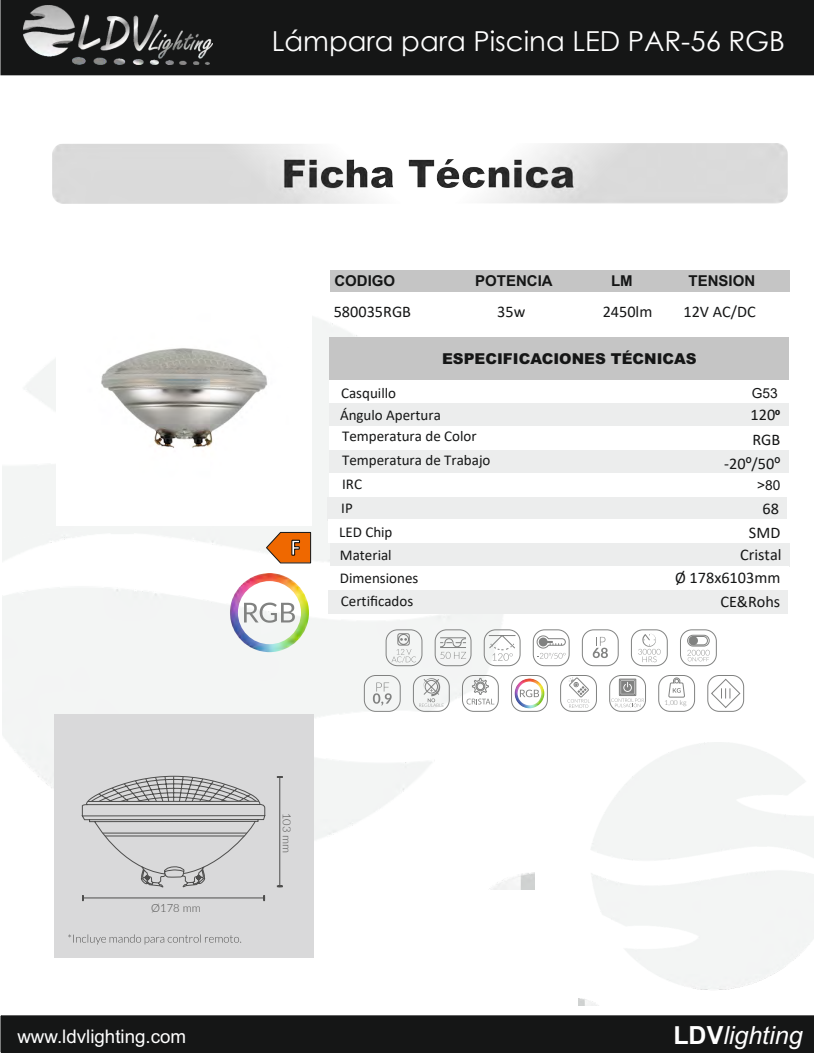
<style>
.page{position:relative;width:814px;height:1053px;background:#fff}
.page>*{position:absolute;margin:0;border:0;box-sizing:border-box;transform-origin:0 0}
.t1{font:27.5px "Century Gothic";color:#fff}
.t2{font:italic 25px "Arial";color:#fff}
.t3{font:700 23.5px "Calibri";color:#fff;scale:.92 1}
.t4{font:18.75px "Arial";color:#fff}
.t5{font:16.25px/23.8px "Calibri";color:#151616;text-align:right}
.t6{font:15px/21.4px "Calibri";color:#151616}
.t7{font:900 15px "Arial";color:#151616}
.t8{font:700 15px "Arial";color:#151616}
.t9{font:13.75px "Arial";color:#151616}
.t10{font:13.75px "Arial";color:#151616}
.t11{font:300 11.25px "Lato";color:#4e4e4d}
.t12{font:300 6.75px "Lato";color:#818281}
.s1{font-family:"Arial";font-weight:700;font-size:13.75px}
.s2{font-family:"Arial"}
.s3{font-weight:700;font-style:normal}
</style>
<div class="page">
<svg style="left:1px;top:75px;width:813px;height:423px"></svg>
<div style="left:304px;top:119px;width:488px;height:60px;background:#fff;border:1px solid #d9d9da;border-radius:11px"></div>
<div style="left:52px;top:119px;width:516px;height:60px;background:#fff;border:1px solid #d9d9da;border-radius:11px"></div>
<div style="left:330px;top:270px;width:459px;height:21px;background:#c5c5c5"></div>
<div style="left:330px;top:337px;width:459px;height:42px;background:#c5c5c5"></div>
<div style="left:0;top:0;width:814px;height:75px;background:#151616"></div>
<img style="left:23px;top:5px;width:189px;height:60px">
<div style="left:1px;top:1015px;width:813px;height:37px;background:#151616"></div>
<div style="left:54px;top:714px;width:259px;height:243px;background:#d9d9da"></div>
<svg style="left:266px;top:532px;width:45px;height:31px"></svg>
<img style="left:52px;top:143px;width:735px;height:61px">
<img style="left:57px;top:270px;width:255px;height:228px">
<svg style="left:82px;top:775px;width:183px;height:112px"></svg>
<hr style="left:83px;top:897px;width:182px;height:1px;background:#4e4e4d">
<hr style="left:279px;top:776px;width:1px;height:111px;background:#4e4e4d">
<div style="left:329px;top:380px;width:459px;height:23px;background:#fff"></div>
<div style="left:330px;top:403px;width:459px;height:23px;background:#eceded"></div>
<div style="left:330px;top:449px;width:459px;height:23px;background:#eceded"></div>
<div style="left:328px;top:497px;width:459px;height:24px;background:#eceded"></div>
<div style="left:330px;top:543px;width:459px;height:24px;background:#eceded"></div>
<div style="left:330px;top:473px;width:459px;height:23px;background:#fff"></div>
<div style="left:330px;top:426px;width:459px;height:24px;background:#fff"></div>
<div style="left:329px;top:566px;width:459px;height:23px;background:#fff"></div>
<div style="left:328px;top:519px;width:460px;height:23px;background:#fff"></div>
<div style="left:328px;top:590px;width:459px;height:24px;background:#eceded"></div>
<svg style="left:435px;top:629px;width:36px;height:37px"></svg>
<svg style="left:484px;top:629px;width:36px;height:37px"></svg>
<div style="left:631px;top:629px;width:36px;height:37px;border:1px solid #818281;border-radius:11px"></div>
<svg style="left:638px;top:634px;width:22px;height:28px"></svg>
<div style="left:680px;top:629px;width:36px;height:37px;border:1px solid #818281;border-radius:11px"></div>
<svg style="left:687px;top:634px;width:22px;height:27px"></svg>
<div style="left:689px;top:636px;width:9px;height:9px;background:#818281;border-radius:50%"></div>
<svg style="left:533px;top:629px;width:36px;height:37px"></svg>
<svg style="left:593px;top:637px;width:15px;height:21px"></svg>
<div style="left:582px;top:629px;width:36px;height:37px;border:1px solid #818281;border-radius:11px"></div>
<svg style="left:419px;top:678px;width:25px;height:28px"></svg>
<div style="left:413px;top:675px;width:36px;height:36px;border:1px solid #818281;border-radius:11px"></div>
<svg style="left:462px;top:675px;width:37px;height:36px"></svg>
<div style="left:511px;top:675px;width:36px;height:36px;border:1px solid #818281;border-radius:11px"></div>
<img style="left:514px;top:678px;width:30px;height:30px">
<svg style="left:520px;top:689px;width:19px;height:8px"></svg>
<svg style="left:560px;top:675px;width:37px;height:36px"></svg>
<div style="left:609px;top:675px;width:37px;height:36px;border:1px solid #818281;border-radius:11px"></div>
<div style="left:619px;top:678px;width:17px;height:18px;border:1px solid #818281"></div>
<div style="left:620px;top:679px;width:15px;height:16px;border:1px solid #818281"></div>
<svg style="left:611px;top:680px;width:33px;height:27px"></svg>
<svg style="left:373px;top:682px;width:19px;height:23px"></svg>
<div style="left:364px;top:675px;width:36px;height:36px;border:1px solid #818281;border-radius:11px"></div>
<svg style="left:386px;top:629px;width:36px;height:37px"></svg>
<svg style="left:658px;top:675px;width:37px;height:36px"></svg>
<svg style="left:707px;top:675px;width:37px;height:36px"></svg>
<img style="left:230px;top:573px;width:79px;height:79px">
<svg style="left:244px;top:602px;width:51px;height:20px"></svg>
<svg style="left:68px;top:934px;width:173px;height:10px"></svg>
<h1 class="t1" style="left:272px;top:22px;width:515px">Lámpara para Piscina LED PAR-56 RGB</h1>
<p class="t8" style="left:334px;top:275px;width:62px">CODIGO</p>
<p class="t8" style="left:475px;top:275px;width:79px">POTENCIA</p>
<p class="t8" style="left:611px;top:275px;width:23px">LM</p>
<p class="t8" style="left:688px;top:275px;width:68px">TENSION</p>
<p class="t5" style="left:334px;top:299px;width:79px">580035RGB</p>
<p class="t5" style="left:497px;top:300px;width:30px">35w</p>
<p class="t5" style="left:602px;top:299px;width:51px">2450lm</p>
<p class="t5" style="left:683px;top:299px;width:74px">12V AC/DC</p>
<p class="t7" style="left:442px;top:353px;width:256px">ESPECIFICACIONES TÉCNICAS</p>
<p class="t6" style="left:341px;top:382px;width:57px">Casquillo</p>
<p class="t10" style="left:751px;top:383px;width:27px">G53</p>
<p class="t11" style="left:151px;top:900px;width:51px">Ø178 mm</p>
<h3 class="t3" style="left:290px;top:530px;width:12px">F</h3>
<p class="t6" style="left:340px;top:404px;width:138px">Ángulo Apertura<br>Temperatura de Color</p>
<p class="t5" style="left:750px;top:402px;width:31px">120<span class="s1">º</span></p>
<p class="t5" style="left:752px;top:427px;width:29px">RGB</p>
<p class="t6" style="left:342px;top:449px;width:150px">Temperatura de Trabajo</p>
<p class="t5" style="left:724px;top:451px;width:58px">-20<span class="s2">º</span>/50<span class="s2">º</span></p>
<p class="t6" style="left:342px;top:473px;width:21px">IRC</p>
<p class="t9" style="left:757px;top:480px;width:25px">&gt;80</p>
<p class="t6" style="left:341px;top:497px;width:13px">IP</p>
<p class="t6" style="left:339px;top:521px;width:55px">LED Chip</p>
<p class="t5" style="left:749px;top:496px;width:33px">68<br>SMD</p>
<p class="t6" style="left:340px;top:544px;width:53px">Material</p>
<p class="t5" style="left:740px;top:542px;width:43px">Cristal</p>
<p class="t6" style="left:340px;top:565px;width:80px;line-height:23.6px">Dimensiones<br>Certificados</p>
<p class="t5" style="left:675px;top:565px;width:107px">Ø 178x6103mm</p>
<p class="t5" style="left:720px;top:589px;width:61px">CE&amp;Rohs</p>
<p class="t12" style="left:664px;top:698px;width:23px">1,00 kg</p>
<p class="t11" style="left:295px;top:812px;width:42px;rotate:90deg">103 mm</p>
<p class="t4" style="left:17px;top:1028px;width:170px">www.ldvlighting.com</p>
<h2 class="t2" style="left:673px;top:1026px;width:131px"><span class="s3">LDV</span>lighting</h2>
</div>
